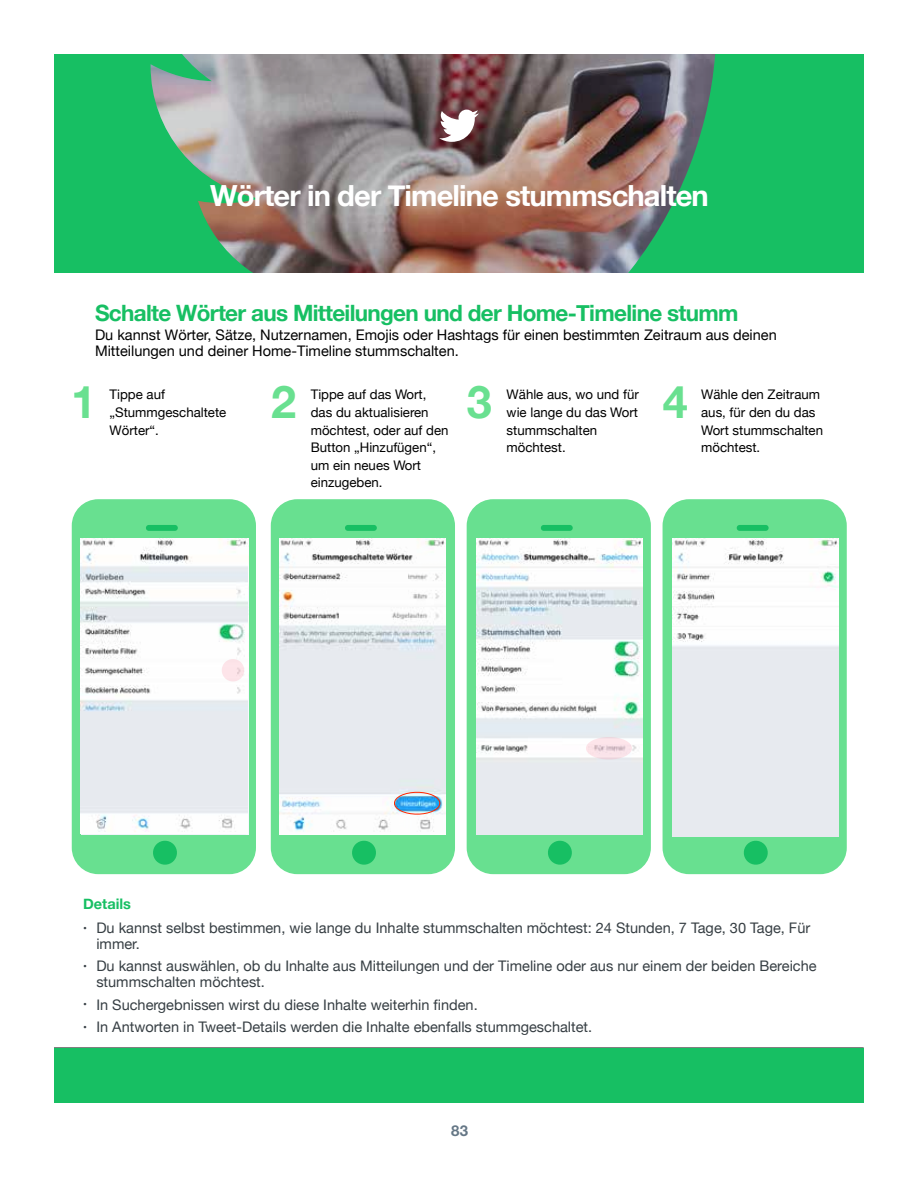
<style>
.page{position:relative;width:918px;height:1188px;background:#fff}
.page>*{position:absolute;margin:0;border:0;box-sizing:border-box;transform-origin:0 0}
.t1{font:700 45px "Helvetica Neue";color:#69e090}
.t2{font:700 29.1px "Helvetica Neue";letter-spacing:-.03em;color:#fff}
.t3{font:700 22.5px "Helvetica Neue";letter-spacing:-.03em;color:#17bf63}
.t4{font:700 15px "Helvetica Neue LT Pro";color:#657786}
.t5{font:14.55px/15.9px "Helvetica Neue";color:#363e43}
.t6{font:14.55px/15.9px "Helvetica Neue";color:#000}
.t7{font:700 14.55px "Helvetica Neue";color:#17bf63}
.t8{font:13.2px/17.2px "Helvetica Neue";color:#000}
.s1{font-size:10.95px}
</style>
<div class="page">
<div style="left:54px;top:54px;width:810px;height:220px;background:#17bf63"></div>
<img style="left:124px;top:54px;width:659px;height:220px">
<svg style="left:439px;top:110px;width:40px;height:32px"></svg>
<div style="left:54px;top:1048px;width:810px;height:54px;background:#17bf63"></div>
<div style="left:72px;top:499px;width:184px;height:375px;background:#68e090;border-radius:26px"></div>
<svg style="left:146px;top:525px;width:32px;height:6px"></svg>
<svg style="left:153px;top:840px;width:24px;height:25px"></svg>
<div style="left:271px;top:499px;width:184px;height:375px;background:#68e090;border-radius:26px"></div>
<svg style="left:345px;top:525px;width:32px;height:6px"></svg>
<svg style="left:352px;top:840px;width:24px;height:25px"></svg>
<div style="left:467px;top:499px;width:184px;height:375px;background:#68e090;border-radius:26px"></div>
<svg style="left:541px;top:525px;width:32px;height:6px"></svg>
<svg style="left:548px;top:840px;width:24px;height:25px"></svg>
<div style="left:663px;top:499px;width:184px;height:375px;background:#68e090;border-radius:26px"></div>
<svg style="left:736px;top:525px;width:33px;height:6px"></svg>
<svg style="left:743px;top:840px;width:25px;height:25px"></svg>
<img style="left:279px;top:538px;width:167px;height:297px">
<img style="left:80px;top:538px;width:167px;height:296px">
<svg style="left:221px;top:658px;width:24px;height:25px"></svg>
<svg style="left:391px;top:790px;width:51px;height:26px"></svg>
<img style="left:476px;top:538px;width:167px;height:297px">
<svg style="left:584px;top:736px;width:50px;height:29px"></svg>
<img style="left:672px;top:538px;width:167px;height:298px">
<h2 class="t2" style="left:210px;top:173px;width:500px">Wörter in der Timeline stummschalten</h2>
<h3 class="t3" style="left:95px;top:296px;width:645px">Schalte Wörter aus Mitteilungen und der Home-Timeline stumm</h3>
<p class="t6" style="left:95px;top:328px;width:683px">Du kannst Wörter, Sätze, Nutzernamen, Emojis oder Hashtags für einen bestimmten Zeitraum aus deinen<br>Mitteilungen und deiner Home-Timeline stummschalten.</p>
<p class="t8" style="left:110px;top:387px;width:118px">Tippe auf „Stummgeschaltete</p>
<p class="t8" style="left:110px;top:423px;width:51px">Wörter“.</p>
<h1 class="t1" style="left:271px;top:367px;width:27px">2</h1>
<p class="t8" style="left:311px;top:387px;width:119px">Tippe auf das Wort, das du aktualisieren</p>
<p class="t8" style="left:311px;top:423px;width:139px">möchtest, oder auf den<br>Button „Hinzufügen“, um ein neues Wort einzugeben.</p>
<h1 class="t1" style="left:467px;top:367px;width:27px">3</h1>
<p class="t8" style="left:507px;top:387px;width:134px">Wähle aus, wo und für wie lange du das Wort</p>
<p class="t8" style="left:507px;top:423px;width:92px">stummschalten möchtest.</p>
<h1 class="t1" style="left:71px;top:367px;width:27px">1</h1>
<h1 class="t1" style="left:663px;top:367px;width:27px">4</h1>
<p class="t8" style="left:701px;top:387px;width:120px">Wähle den Zeitraum aus, für den du das</p>
<p class="t8" style="left:701px;top:423px;width:123px">Wort stummschalten möchtest.</p>
<p class="t7" style="left:83px;top:892px;width:49px">Details</p>
<p class="t5" style="left:96px;top:921px;width:715px;text-indent:-13px"><span class="s1">•</span> Du kannst selbst bestimmen, wie lange du Inhalte stummschalten möchtest: 24 Stunden, 7 Tage, 30 Tage, Für immer.</p>
<p class="t5" style="left:96px;top:959px;width:722px;text-indent:-13px"><span class="s1">•</span> Du kannst auswählen, ob du Inhalte aus Mitteilungen und der Timeline oder aus nur einem der beiden Bereiche stummschalten möchtest.</p>
<p class="t5" style="left:83px;top:997px;width:396px"><span class="s1">•</span> In Suchergebnissen wirst du diese Inhalte weiterhin finden.</p>
<p class="t5" style="left:83px;top:1020px;width:511px"><span class="s1">•</span> In Antworten in Tweet-Details werden die Inhalte ebenfalls stummgeschaltet.</p>
<p class="t4" style="left:451px;top:1122px;width:18px">83</p>
</div>
